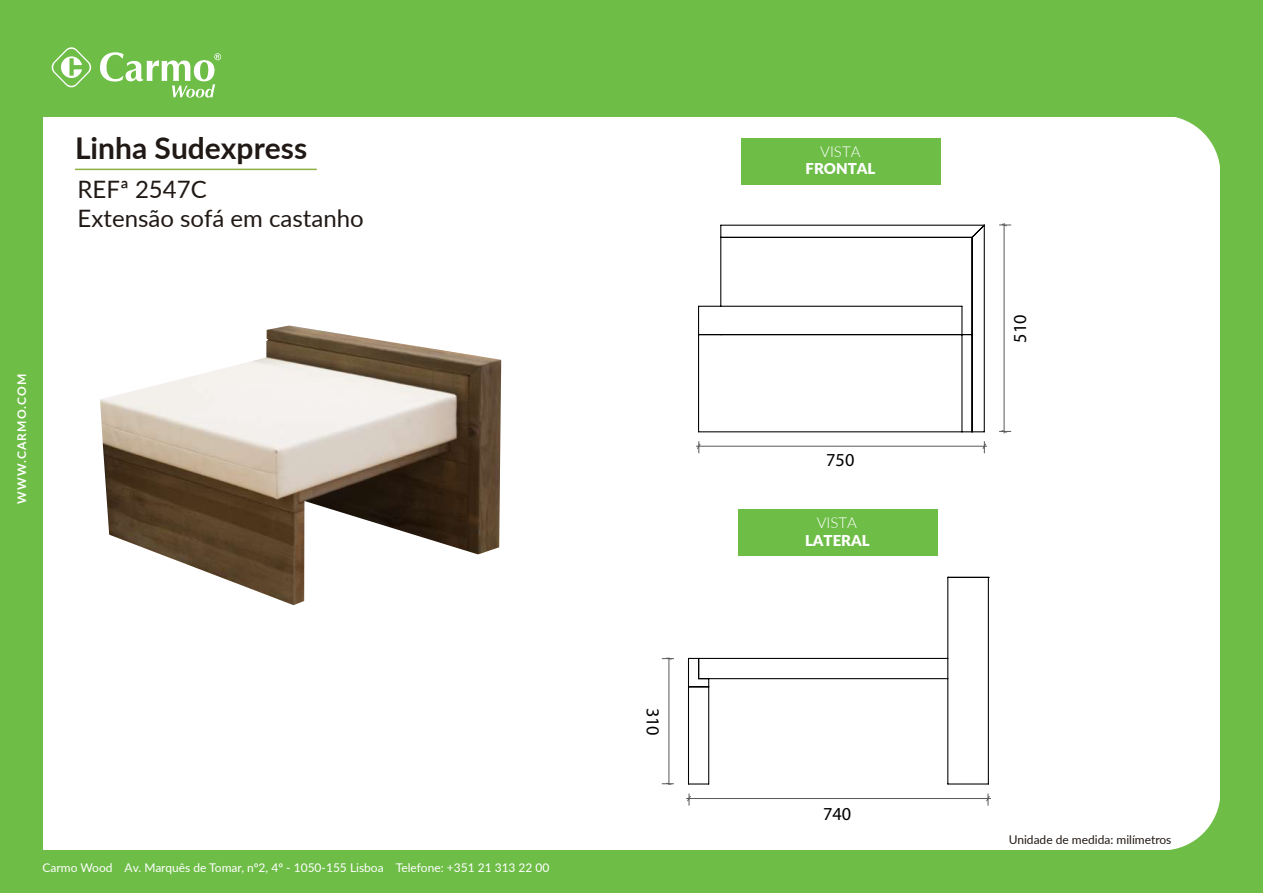
<style>
.page{position:relative;width:1263px;height:893px;background:#fff}
.page>*{position:absolute;margin:0;border:0;box-sizing:border-box;transform-origin:0 0}
.t1{font:700 30px "Lato";color:#211915}
.t2{font:24px/28.8px "Lato";color:#211915}
.t3{font:18.3px "Myriad Pro";color:#000}
.t4{font:900 15px "Lato";color:#fff}
.t5{font:300 15px "Lato";color:#fff}
.t6{font:12px "Lato";color:#fff}
.t7{font:12px "Lato";color:#211915}
.t8{font:700 12px "Lato";letter-spacing:.1em;color:#fff}
</style>
<div class="page">
<div style="left:0;top:850px;width:1263px;height:43px;background:#6ebd47"></div>
<div style="left:0;top:0;width:43px;height:893px;background:#6ebd47"></div>
<div style="left:1220px;top:0;width:43px;height:893px;background:#6ebd47"></div>
<div style="left:0;top:0;width:1263px;height:116px;background:#6ebd47"></div>
<svg style="left:1162px;top:116px;width:58px;height:51px"></svg>
<svg style="left:1169px;top:799px;width:51px;height:51px"></svg>
<svg style="left:51px;top:47px;width:40px;height:41px"></svg>
<svg style="left:100px;top:52px;width:121px;height:46px"></svg>
<hr style="left:75px;top:169px;width:242px;height:1px;background:#8ab244">
<div style="left:738px;top:509px;width:200px;height:47px;background:#6ebd47"></div>
<div style="left:741px;top:138px;width:200px;height:47px;background:#6ebd47"></div>
<svg style="left:999px;top:430px;width:12px;height:3px"></svg>
<hr style="left:1004px;top:225px;width:1px;height:208px;background:#59595b">
<svg style="left:999px;top:223px;width:12px;height:3px"></svg>
<svg style="left:697px;top:441px;width:4px;height:12px"></svg>
<hr style="left:696px;top:446px;width:288px;height:1px;background:#59595b">
<svg style="left:982px;top:441px;width:5px;height:12px"></svg>
<svg style="left:687px;top:793px;width:4px;height:13px"></svg>
<hr style="left:686px;top:798px;width:302px;height:1px;background:#59595b">
<svg style="left:986px;top:793px;width:5px;height:13px"></svg>
<svg style="left:662px;top:657px;width:12px;height:3px"></svg>
<hr style="left:669px;top:657px;width:1px;height:127px;background:#59595b">
<svg style="left:662px;top:783px;width:12px;height:2px"></svg>
<hr style="left:988px;top:577px;width:1px;height:207px;background:#000">
<hr style="left:948px;top:783px;width:40px;height:1px;background:#000">
<hr style="left:947px;top:577px;width:1px;height:207px;background:#000">
<hr style="left:688px;top:687px;width:1px;height:97px;background:#000">
<hr style="left:708px;top:687px;width:1px;height:97px;background:#000">
<svg style="left:689px;top:783px;width:19px;height:1px"></svg>
<hr style="left:948px;top:577px;width:40px;height:1px;background:#000">
<hr style="left:699px;top:658px;width:249px;height:1px;background:#000">
<hr style="left:699px;top:678px;width:249px;height:1px;background:#000">
<svg style="left:688px;top:658px;width:21px;height:29px"></svg>
<svg style="left:698px;top:224px;width:287px;height:209px"></svg>
<img style="left:100px;top:325px;width:401px;height:280px">
<h1 class="t1" style="left:75px;top:126px;width:234px">Linha Sudexpress</h1>
<h2 class="t2" style="left:78px;top:174px;width:288px">REFª 2547C<br>Extensão sofá em castanho</h2>
<p class="t8" style="left:13px;top:504px;width:132px;rotate:-90deg">WWW.CARMO.COM</p>
<p class="t6" style="left:43px;top:859px;width:508px">Carmo Wood Av. Marquês de Tomar, nº2, 4º - 1050-155 Lisboa Telefone: +351 21 313 22 00</p>
<h3 class="t3" style="left:664px;top:708px;width:30px;rotate:90deg">310</h3>
<p class="t5" style="left:820px;top:141px;width:42px">VISTA</p>
<p class="t4" style="left:805px;top:158px;width:71px">FRONTAL</p>
<h3 class="t3" style="left:826px;top:448px;width:30px">750</h3>
<p class="t5" style="left:817px;top:512px;width:42px">VISTA</p>
<p class="t4" style="left:805px;top:529px;width:66px">LATERAL</p>
<h3 class="t3" style="left:823px;top:803px;width:30px">740</h3>
<h3 class="t3" style="left:1009px;top:343px;width:30px;rotate:-90deg">510</h3>
<p class="t7" style="left:1009px;top:831px;width:164px">Unidade de medida: milímetros</p>
</div>
